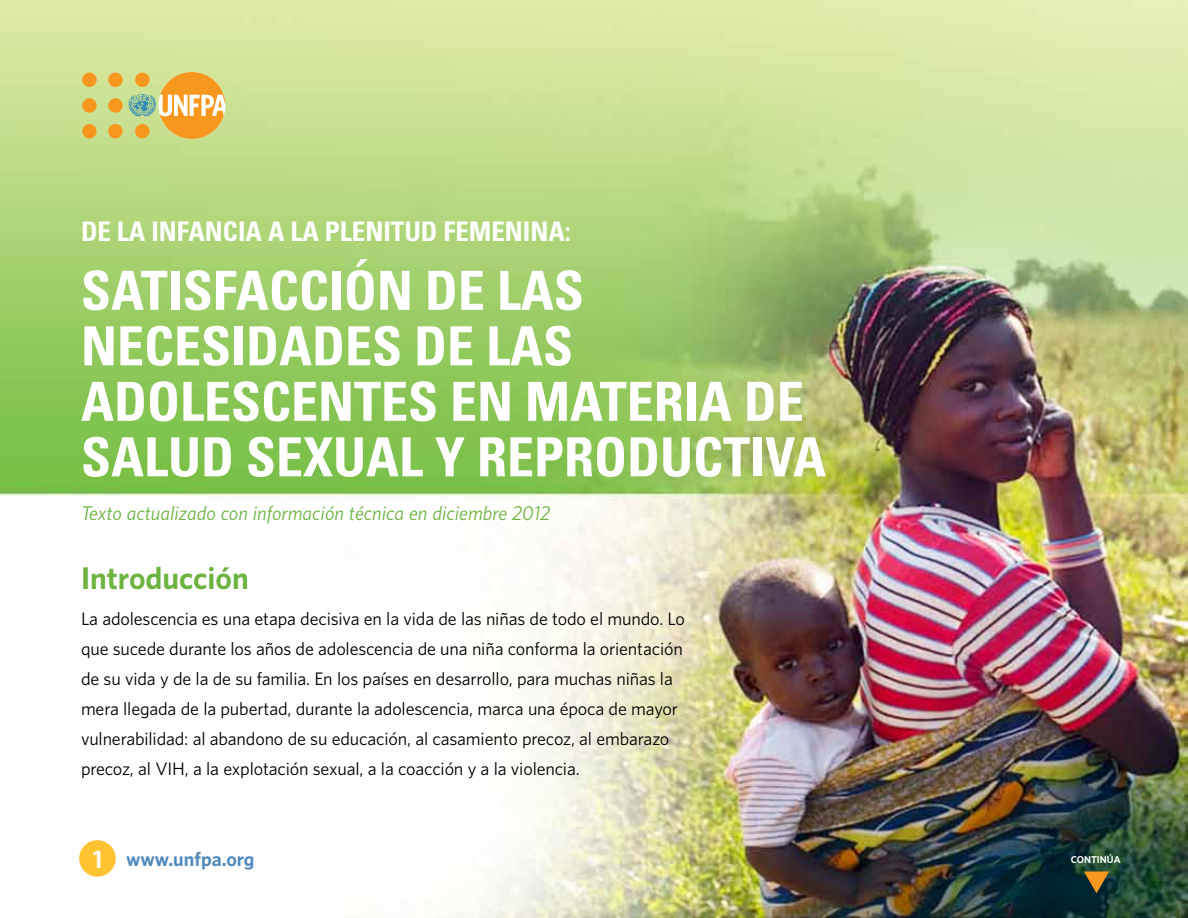
<style>
.page{position:relative;width:1188px;height:918px;background:#fff}
.page>*{position:absolute;margin:0;border:0;box-sizing:border-box;transform-origin:0 0}
.t1{font:700 condensed 54px/55.5px "Univers";color:#fff}
.t2{font:700 28.5px "UNFPA";color:#6cb33f}
.t3{font:700 condensed 27px "Univers";color:#fff}
.t4{font:italic 18px "UNFPA Text";color:#6cb33f}
.t5{font:700 18px "UNFPA";color:#4f8abe}
.t6{font:16.5px/30px "UNFPA Text";letter-spacing:-.01em;color:#000}
.t7{font:700 9px "UNFPA";color:#fff}
.s1{font-size:22.5px;color:#fff}
</style>
<div class="page">
<img style="left:0;top:0;width:1188px;height:918px">
<div style="left:79px;top:840px;width:37px;height:37px;background:#ffc230;border-radius:50%"></div>
<svg style="left:1084px;top:872px;width:25px;height:21px"></svg>
<div style="left:108px;top:98px;width:15px;height:15px;background:#f8971d;border-radius:50%"></div>
<div style="left:108px;top:124px;width:15px;height:14px;background:#f8971d;border-radius:50%"></div>
<div style="left:108px;top:73px;width:15px;height:14px;background:#f8971d;border-radius:50%"></div>
<div style="left:82px;top:98px;width:15px;height:15px;background:#f8971d;border-radius:50%"></div>
<div style="left:82px;top:124px;width:15px;height:14px;background:#f8971d;border-radius:50%"></div>
<div style="left:82px;top:73px;width:15px;height:14px;background:#f8971d;border-radius:50%"></div>
<svg style="left:129px;top:72px;width:96px;height:67px;background:#e0be6b"></svg>
<h3 class="t3" style="left:81px;top:215px;width:491px">DE LA INFANCIA A LA PLENITUD FEMENINA:</h3>
<h1 class="t1" style="left:81px;top:262px;width:747px">SATISFACCIÓN DE LAS<br>NECESIDADES DE LAS<br>ADOLESCENTES EN MATERIA DE<br>SALUD SEXUAL Y REPRODUCTIVA</h1>
<p class="t4" style="left:81px;top:502px;width:471px">Texto actualizado con información técnica en diciembre 2012</p>
<h2 class="t2" style="left:81px;top:559px;width:169px">Introducción</h2>
<p class="t6" style="left:81px;top:603px;width:605px">La adolescencia es una etapa decisiva en la vida de las niñas de todo el mundo. Lo que sucede durante los años de adolescencia de una niña conforma la orientación de su vida y de la de su familia. En los países en desarrollo, para muchas niñas la mera llegada de la pubertad, durante la adolescencia, marca una época de mayor vulnerabilidad: al abandono de su educación, al casamiento precoz, al embarazo precoz, al VIH, a la explotación sexual, a la coacción y a la violencia.</p>
<p class="t5" style="left:93px;top:847px;width:163px"><span class="s1">1</span> www.unfpa.org</p>
<p class="t7" style="left:1071px;top:853px;width:51px">conti núa</p>
</div>
